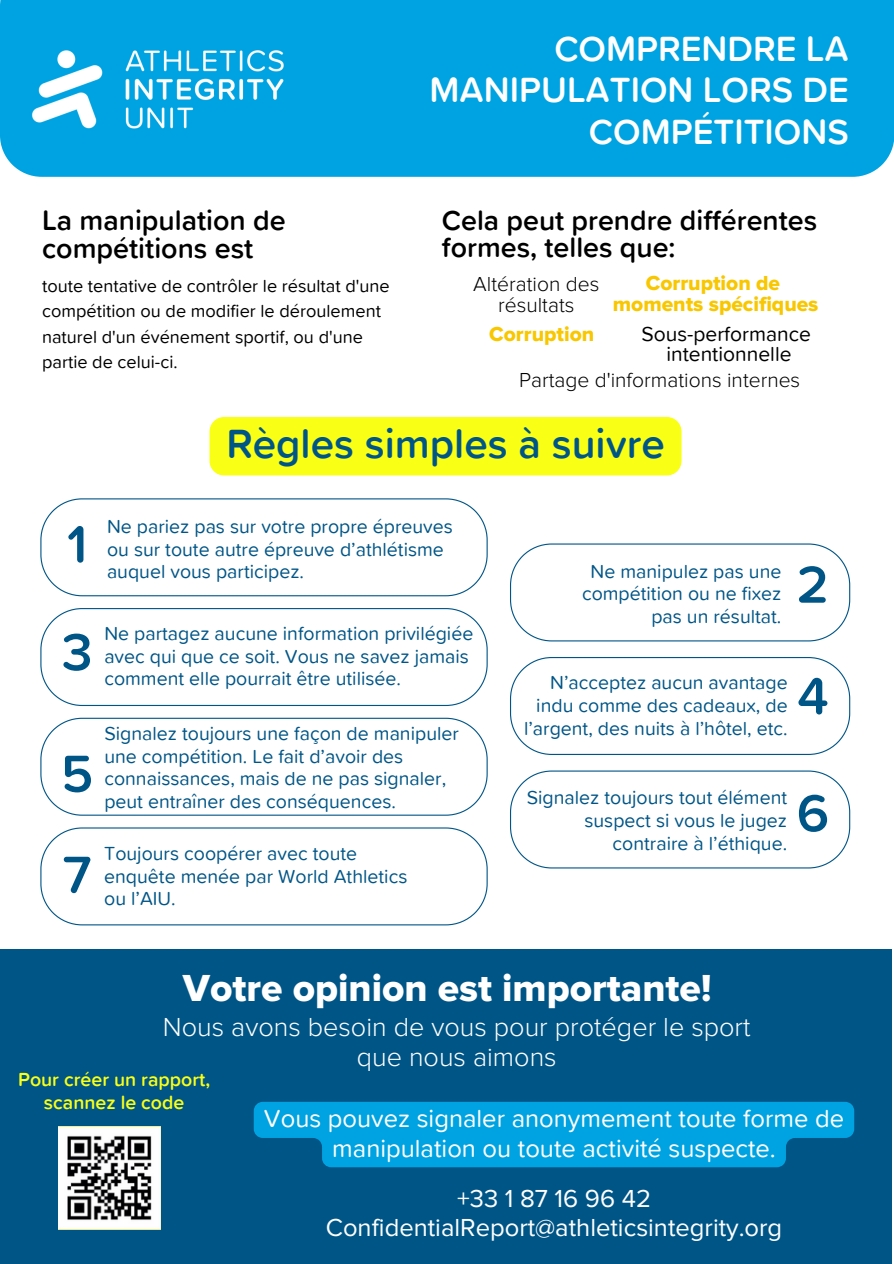
<style>
.page{position:relative;width:894px;height:1264px;background:#fff}
.page>*{position:absolute;margin:0;border:0;box-sizing:border-box;transform-origin:0 0}
.t1{font:600 54px "Proxima Soft";color:#005587}
.t2{font:600 42px "Proxima Soft";color:#005587}
.t3{font:39px "Proxima Nova Extrabld";color:#fff}
.t4{font:600 36px/41.7px "Proxima Soft";color:#fff;text-align:right}
.t5{font:600 28.65px/27.3px "Proxima Soft";color:#000}
.t6{font:600 28.5px/27px "Proxima Soft";color:#000}
.t7{font:300 27px/30.5px "Proxima Nova";color:#fff;text-align:center}
.t8{font:25.5px/29.2px "Proxima Soft";color:#fff;text-align:center}
.t9{font:25.5px "Proxima Nova";color:#fff}
.t10{font:300 21px/20.2px "Proxima Nova";color:#000;text-align:center}
.t11{font:21px "Proxima Nova Extrabld";color:#f8c700}
.t12{font:21px "Proxima Soft";color:#000}
.t13{font:19.5px/22.5px "Proxima Soft";color:#005587}
.t14{font:600 19.5px/22.5px "Proxima Soft";color:#faff16;text-align:center}
.t15{font:18.15px/25.3px "Proxima Soft";color:#000}
</style>
<div class="page">
<div style="left:0;top:0;width:893px;height:177px;background:#00a3e1"></div>
<img style="left:0;top:20px;width:316px;height:139px">
<svg style="left:40px;top:498px;width:447px;height:98px"></svg>
<svg style="left:40px;top:608px;width:447px;height:98px"></svg>
<svg style="left:40px;top:717px;width:447px;height:98px"></svg>
<svg style="left:40px;top:827px;width:447px;height:98px"></svg>
<svg style="left:510px;top:543px;width:340px;height:98px"></svg>
<svg style="left:510px;top:657px;width:340px;height:98px"></svg>
<svg style="left:510px;top:770px;width:340px;height:98px"></svg>
<div style="left:0;top:949px;width:890px;height:314px;background:#005587"></div>
<img style="left:59px;top:1126px;width:101px;height:103px">
<div style="left:209px;top:417px;width:472px;height:58px;background:#faff16;border-radius:15px"></div>
<svg style="left:254px;top:1101px;width:600px;height:66px;background:#009ad6"></svg>
<p class="t5" style="left:42px;top:208px;width:245px">La manipulation de compétitions est</p>
<p class="t15" style="left:42px;top:274px;width:349px">toute tentative de contrôler le résultat d'une compétition ou de modifier le déroulement naturel d'un événement sportif, ou d'une partie de celui-ci.</p>
<p class="t4" style="left:429px;top:29px;width:421px">COMPRENDRE LA<br>MANIPULATION LORS DE<br>COMPÉTITIONS</p>
<p class="t6" style="left:442px;top:208px;width:377px">Cela peut prendre différentes formes, telles que:</p>
<p class="t10" style="left:473px;top:275px;width:127px">Altération des résultats</p>
<p class="t11" style="left:645px;top:271px;width:136px">Corruption de</p>
<p class="t11" style="left:612px;top:291px;width:207px">moments spécifiques</p>
<p class="t12" style="left:641px;top:324px;width:171px">Sous-performance</p>
<p class="t12" style="left:666px;top:345px;width:127px">intentionnelle</p>
<p class="t11" style="left:489px;top:322px;width:106px">Corruption</p>
<p class="t10" style="left:519px;top:370px;width:282px">Partage d'informations internes</p>
<p class="t2" style="left:226px;top:425px;width:440px">Règles simples à suivre</p>
<p class="t1" style="left:67px;top:519px;width:22px">1</p>
<p class="t1" style="left:61px;top:627px;width:33px">3</p>
<p class="t1" style="left:61px;top:749px;width:34px">5</p>
<p class="t1" style="left:63px;top:850px;width:30px">7</p>
<p class="t13" style="left:107px;top:516px;width:347px">Ne pariez pas sur votre propre épreuves ou sur toute autre épreuve d’athlétisme auquel vous participez.</p>
<p class="t13" style="left:104px;top:623px;width:370px">Ne partagez aucune information privilégiée avec qui que ce soit. Vous ne savez jamais</p>
<p class="t13" style="left:582px;top:560px;width:201px;text-align:right">Ne manipulez pas une compétition ou ne fixez pas un résultat.</p>
<p class="t1" style="left:796px;top:560px;width:33px">2</p>
<p class="t13" style="left:104px;top:668px;width:298px">comment elle pourrait être utilisée.</p>
<p class="t13" style="left:524px;top:672px;width:265px;text-align:right">N’acceptez aucun avantage indu comme des cadeaux, de l’argent, des nuits à l’hôtel, etc.</p>
<p class="t1" style="left:797px;top:671px;width:33px">4</p>
<p class="t13" style="left:104px;top:723px;width:356px">Signalez toujours une façon de manipuler une compétition. Le fait d’avoir des connaissances, mais de ne pas signaler,</p>
<p class="t13" style="left:104px;top:791px;width:293px">peut entraîner des conséquences.</p>
<p class="t13" style="left:526px;top:787px;width:262px;text-align:right">Signalez toujours tout élément suspect si vous le jugez contraire à l’éthique.</p>
<p class="t1" style="left:796px;top:788px;width:34px">6</p>
<p class="t13" style="left:104px;top:843px;width:304px">Toujours coopérer avec toute enquête menée par World Athletics</p>
<p class="t13" style="left:104px;top:888px;width:73px">ou l’AIU.</p>
<p class="t3" style="left:183px;top:964px;width:530px">Votre opinion est importante!</p>
<p class="t7" style="left:163px;top:1011px;width:589px">Nous avons besoin de vous pour protéger le sport que nous aimons</p>
<p class="t14" style="left:18px;top:1069px;width:193px">Pour créer un rapport, scannez le code</p>
<p class="t8" style="left:264px;top:1105px;width:581px">Vous pouvez signaler anonymement toute forme de manipulation ou toute activité suspecte.</p>
<p class="t9" style="left:457px;top:1183px;width:195px">+33 1 87 16 96 42</p>
<p class="t9" style="left:326px;top:1212px;width:458px">ConfidentialReport@athleticsintegrity.org</p>
</div>
